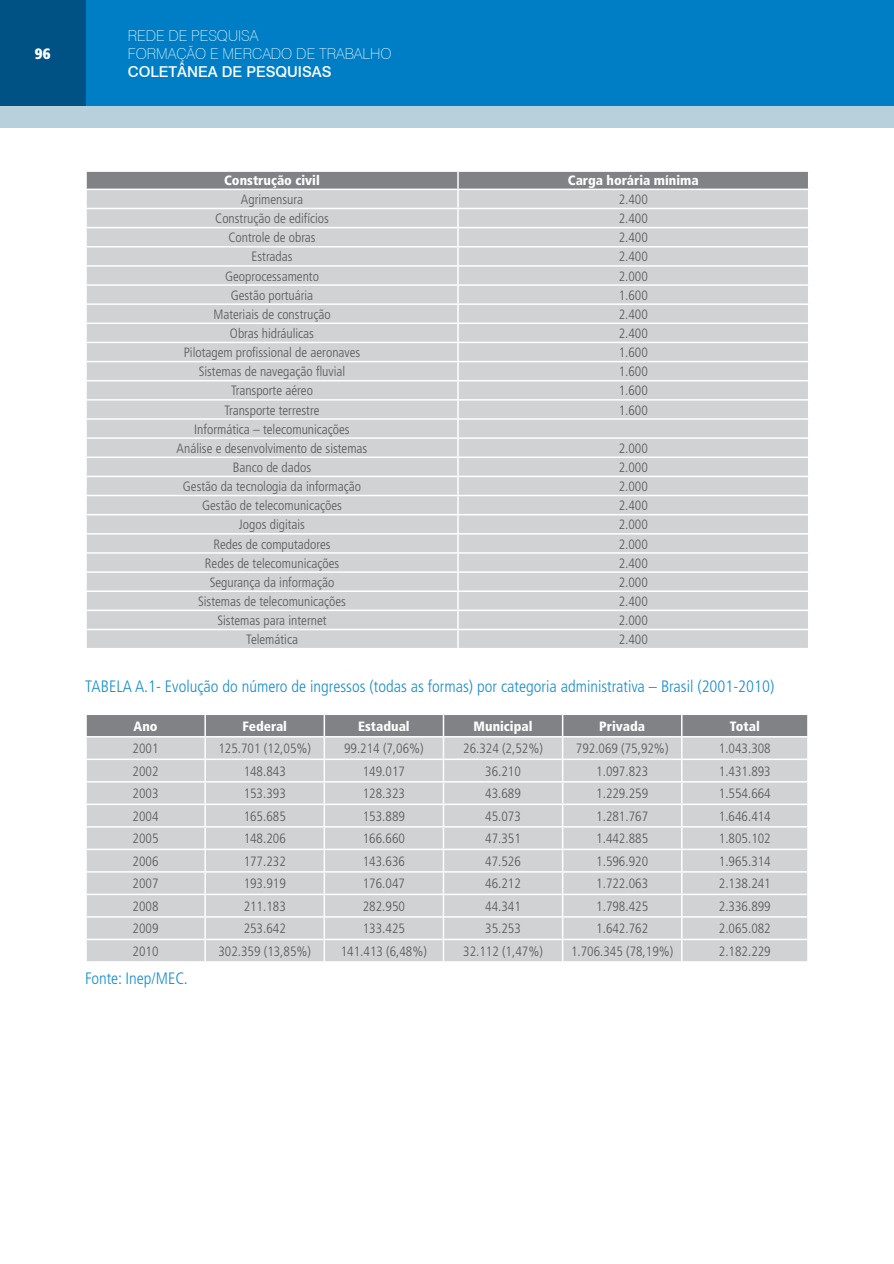
<style>
.page{position:relative;width:894px;height:1264px;background:#fff}
.page>*{position:absolute;margin:0;border:0;box-sizing:border-box;transform-origin:0 0}
.Tabelas__Gráficos_e{font:300 condensed 16.5px "Frutiger LT Std";color:#178dce}
.t1{font:100 15px/18px "Swiss 721 BT";color:#fff}
.t2{font:500 15px "Swiss 721 BT";color:#fff}
.t3{font:900 condensed 15px "Frutiger";color:#fff}
.Texto_corrido_-_Tabe{font:300 condensed 13.5px "Frutiger LT Std";color:#57585a}
.Texto_Corrido_-_Tabe{font:900 condensed 13.5px "Frutiger LT Std";color:#fff}
</style>
<div class="page">
<div style="left:74px;top:0;width:819px;height:106px;background:#007ec5"></div>
<div style="left:0;top:0;width:85px;height:106px;background:#005285"></div>
<div style="left:0;top:106px;width:893px;height:22px;background:#b8cfdc"></div>
<svg style="left:86px;top:171px;width:722px;height:476px;background:#d1d2d4"></svg>
<hr style="left:85px;top:188px;width:373px;height:2px;background:#fff">
<hr style="left:458px;top:188px;width:351px;height:2px;background:#fff">
<svg style="left:86px;top:714px;width:722px;height:247px;background:#cdced0"></svg>
<p class="t3" style="left:35px;top:45px;width:17px">96</p>
<p class="t1" style="left:128px;top:27px;width:265px">REDE DE PESQUISA<br>FORMAÇÃO E MERCADO DE TRABALHO</p>
<p class="t2" style="left:128px;top:63px;width:205px">COLETÂNEA DE PESQUISAS</p>
<p class="Texto_Corrido_-_Tabe" style="left:224px;top:172px;width:97px">Construção civil</p>
<p class="Texto_Corrido_-_Tabe" style="left:568px;top:172px;width:132px">Carga horária mínima</p>
<p class="Texto_corrido_-_Tabe" style="left:241px;top:192px;width:64px">Agrimensura</p>
<p class="Texto_corrido_-_Tabe" style="left:618px;top:192px;width:31px">2.400</p>
<p class="Texto_corrido_-_Tabe" style="left:215px;top:211px;width:115px">Construção de edifícios</p>
<p class="Texto_corrido_-_Tabe" style="left:618px;top:211px;width:31px">2.400</p>
<p class="Texto_corrido_-_Tabe" style="left:228px;top:230px;width:89px">Controle de obras</p>
<p class="Texto_corrido_-_Tabe" style="left:618px;top:230px;width:31px">2.400</p>
<p class="Texto_corrido_-_Tabe" style="left:251px;top:249px;width:42px">Estradas</p>
<p class="Texto_corrido_-_Tabe" style="left:618px;top:249px;width:31px">2.400</p>
<p class="Texto_corrido_-_Tabe" style="left:225px;top:268px;width:95px">Geoprocessamento</p>
<p class="Texto_corrido_-_Tabe" style="left:618px;top:268px;width:31px">2.000</p>
<p class="Texto_corrido_-_Tabe" style="left:231px;top:287px;width:84px">Gestão portuária</p>
<p class="Texto_corrido_-_Tabe" style="left:618px;top:287px;width:31px">1.600</p>
<p class="Texto_corrido_-_Tabe" style="left:213px;top:306px;width:119px">Materiais de construção</p>
<p class="Texto_corrido_-_Tabe" style="left:618px;top:306px;width:31px">2.400</p>
<p class="Texto_corrido_-_Tabe" style="left:230px;top:325px;width:86px">Obras hidráulicas</p>
<p class="Texto_corrido_-_Tabe" style="left:618px;top:325px;width:31px">2.400</p>
<p class="Texto_corrido_-_Tabe" style="left:184px;top:345px;width:178px">Pilotagem profissional de aeronaves</p>
<p class="Texto_corrido_-_Tabe" style="left:618px;top:345px;width:31px">1.600</p>
<p class="Texto_corrido_-_Tabe" style="left:199px;top:364px;width:148px">Sistemas de navegação fluvial</p>
<p class="Texto_corrido_-_Tabe" style="left:618px;top:364px;width:31px">1.600</p>
<p class="Texto_corrido_-_Tabe" style="left:231px;top:383px;width:83px">Transporte aéreo</p>
<p class="Texto_corrido_-_Tabe" style="left:618px;top:383px;width:31px">1.600</p>
<p class="Texto_corrido_-_Tabe" style="left:224px;top:402px;width:97px">Transporte terrestre</p>
<p class="Texto_corrido_-_Tabe" style="left:618px;top:402px;width:31px">1.600</p>
<p class="Texto_corrido_-_Tabe" style="left:194px;top:421px;width:157px">Informática – telecomunicações</p>
<p class="Texto_corrido_-_Tabe" style="left:177px;top:440px;width:192px">Análise e desenvolvimento de sistemas</p>
<p class="Texto_corrido_-_Tabe" style="left:618px;top:440px;width:31px">2.000</p>
<p class="Texto_corrido_-_Tabe" style="left:233px;top:459px;width:80px">Banco de dados</p>
<p class="Texto_corrido_-_Tabe" style="left:618px;top:459px;width:31px">2.000</p>
<p class="Texto_corrido_-_Tabe" style="left:183px;top:478px;width:180px">Gestão da tecnologia da informação</p>
<p class="Texto_corrido_-_Tabe" style="left:618px;top:478px;width:31px">2.000</p>
<p class="Texto_corrido_-_Tabe" style="left:202px;top:498px;width:141px">Gestão de telecomunicações</p>
<p class="Texto_corrido_-_Tabe" style="left:618px;top:498px;width:31px">2.400</p>
<p class="Texto_corrido_-_Tabe" style="left:239px;top:517px;width:68px">Jogos digitais</p>
<p class="Texto_corrido_-_Tabe" style="left:618px;top:517px;width:31px">2.000</p>
<p class="Texto_corrido_-_Tabe" style="left:213px;top:536px;width:119px">Redes de computadores</p>
<p class="Texto_corrido_-_Tabe" style="left:618px;top:536px;width:31px">2.000</p>
<p class="Texto_corrido_-_Tabe" style="left:205px;top:555px;width:136px">Redes de telecomunicações</p>
<p class="Texto_corrido_-_Tabe" style="left:618px;top:555px;width:31px">2.400</p>
<p class="Texto_corrido_-_Tabe" style="left:210px;top:574px;width:126px">Segurança da informação</p>
<p class="Texto_corrido_-_Tabe" style="left:618px;top:574px;width:31px">2.000</p>
<p class="Texto_corrido_-_Tabe" style="left:198px;top:593px;width:149px">Sistemas de telecomunicações</p>
<p class="Texto_corrido_-_Tabe" style="left:618px;top:593px;width:31px">2.400</p>
<p class="Texto_corrido_-_Tabe" style="left:217px;top:612px;width:111px">Sistemas para internet</p>
<p class="Texto_corrido_-_Tabe" style="left:618px;top:612px;width:31px">2.000</p>
<p class="Texto_corrido_-_Tabe" style="left:246px;top:632px;width:54px">Telemática</p>
<p class="Texto_corrido_-_Tabe" style="left:618px;top:632px;width:31px">2.400</p>
<p class="Tabelas__Gráficos_e" style="left:85px;top:676px;width:690px">TABELA A.1- Evolução do número de ingressos (todas as formas) por categoria administrativa – Brasil (2001-2010)</p>
<p class="Texto_Corrido_-_Tabe" style="left:133px;top:717px;width:26px">Ano</p>
<p class="Texto_Corrido_-_Tabe" style="left:242px;top:717px;width:46px">Federal</p>
<p class="Texto_Corrido_-_Tabe" style="left:358px;top:717px;width:53px">Estadual</p>
<p class="Texto_Corrido_-_Tabe" style="left:473px;top:717px;width:60px">Municipal</p>
<p class="Texto_Corrido_-_Tabe" style="left:599px;top:717px;width:47px">Privada</p>
<p class="Texto_Corrido_-_Tabe" style="left:729px;top:717px;width:32px">Total</p>
<p class="Texto_corrido_-_Tabe" style="left:133px;top:740px;width:27px">2001</p>
<p class="Texto_corrido_-_Tabe" style="left:218px;top:740px;width:94px">125.701 (12,05%)</p>
<p class="Texto_corrido_-_Tabe" style="left:344px;top:740px;width:81px">99.214 (7,06%)</p>
<p class="Texto_corrido_-_Tabe" style="left:463px;top:740px;width:81px">26.324 (2,52%)</p>
<p class="Texto_corrido_-_Tabe" style="left:575px;top:740px;width:94px">792.069 (75,92%)</p>
<p class="Texto_corrido_-_Tabe" style="left:718px;top:740px;width:53px">1.043.308</p>
<p class="Texto_corrido_-_Tabe" style="left:133px;top:763px;width:27px">2002</p>
<p class="Texto_corrido_-_Tabe" style="left:243px;top:763px;width:44px">148.843</p>
<p class="Texto_corrido_-_Tabe" style="left:363px;top:763px;width:44px">149.017</p>
<p class="Texto_corrido_-_Tabe" style="left:485px;top:763px;width:37px">36.210</p>
<p class="Texto_corrido_-_Tabe" style="left:596px;top:763px;width:53px">1.097.823</p>
<p class="Texto_corrido_-_Tabe" style="left:718px;top:763px;width:53px">1.431.893</p>
<p class="Texto_corrido_-_Tabe" style="left:133px;top:785px;width:27px">2003</p>
<p class="Texto_corrido_-_Tabe" style="left:243px;top:785px;width:44px">153.393</p>
<p class="Texto_corrido_-_Tabe" style="left:363px;top:785px;width:44px">128.323</p>
<p class="Texto_corrido_-_Tabe" style="left:485px;top:785px;width:37px">43.689</p>
<p class="Texto_corrido_-_Tabe" style="left:596px;top:785px;width:53px">1.229.259</p>
<p class="Texto_corrido_-_Tabe" style="left:718px;top:785px;width:53px">1.554.664</p>
<p class="Texto_corrido_-_Tabe" style="left:133px;top:808px;width:27px">2004</p>
<p class="Texto_corrido_-_Tabe" style="left:243px;top:808px;width:44px">165.685</p>
<p class="Texto_corrido_-_Tabe" style="left:363px;top:808px;width:44px">153.889</p>
<p class="Texto_corrido_-_Tabe" style="left:485px;top:808px;width:37px">45.073</p>
<p class="Texto_corrido_-_Tabe" style="left:596px;top:808px;width:53px">1.281.767</p>
<p class="Texto_corrido_-_Tabe" style="left:718px;top:808px;width:53px">1.646.414</p>
<p class="Texto_corrido_-_Tabe" style="left:133px;top:830px;width:27px">2005</p>
<p class="Texto_corrido_-_Tabe" style="left:243px;top:830px;width:44px">148.206</p>
<p class="Texto_corrido_-_Tabe" style="left:363px;top:830px;width:44px">166.660</p>
<p class="Texto_corrido_-_Tabe" style="left:485px;top:830px;width:37px">47.351</p>
<p class="Texto_corrido_-_Tabe" style="left:596px;top:830px;width:53px">1.442.885</p>
<p class="Texto_corrido_-_Tabe" style="left:718px;top:830px;width:53px">1.805.102</p>
<p class="Texto_corrido_-_Tabe" style="left:133px;top:853px;width:27px">2006</p>
<p class="Texto_corrido_-_Tabe" style="left:243px;top:853px;width:44px">177.232</p>
<p class="Texto_corrido_-_Tabe" style="left:363px;top:853px;width:44px">143.636</p>
<p class="Texto_corrido_-_Tabe" style="left:485px;top:853px;width:37px">47.526</p>
<p class="Texto_corrido_-_Tabe" style="left:596px;top:853px;width:53px">1.596.920</p>
<p class="Texto_corrido_-_Tabe" style="left:718px;top:853px;width:53px">1.965.314</p>
<p class="Texto_corrido_-_Tabe" style="left:133px;top:875px;width:27px">2007</p>
<p class="Texto_corrido_-_Tabe" style="left:243px;top:875px;width:44px">193.919</p>
<p class="Texto_corrido_-_Tabe" style="left:363px;top:875px;width:44px">176.047</p>
<p class="Texto_corrido_-_Tabe" style="left:485px;top:875px;width:37px">46.212</p>
<p class="Texto_corrido_-_Tabe" style="left:596px;top:875px;width:53px">1.722.063</p>
<p class="Texto_corrido_-_Tabe" style="left:718px;top:875px;width:53px">2.138.241</p>
<p class="Texto_corrido_-_Tabe" style="left:133px;top:898px;width:27px">2008</p>
<p class="Texto_corrido_-_Tabe" style="left:243px;top:898px;width:44px">211.183</p>
<p class="Texto_corrido_-_Tabe" style="left:363px;top:898px;width:44px">282.950</p>
<p class="Texto_corrido_-_Tabe" style="left:485px;top:898px;width:37px">44.341</p>
<p class="Texto_corrido_-_Tabe" style="left:596px;top:898px;width:53px">1.798.425</p>
<p class="Texto_corrido_-_Tabe" style="left:718px;top:898px;width:53px">2.336.899</p>
<p class="Texto_corrido_-_Tabe" style="left:133px;top:920px;width:27px">2009</p>
<p class="Texto_corrido_-_Tabe" style="left:243px;top:920px;width:44px">253.642</p>
<p class="Texto_corrido_-_Tabe" style="left:363px;top:920px;width:44px">133.425</p>
<p class="Texto_corrido_-_Tabe" style="left:485px;top:920px;width:37px">35.253</p>
<p class="Texto_corrido_-_Tabe" style="left:596px;top:920px;width:53px">1.642.762</p>
<p class="Texto_corrido_-_Tabe" style="left:718px;top:920px;width:53px">2.065.082</p>
<p class="Texto_corrido_-_Tabe" style="left:133px;top:943px;width:27px">2010</p>
<p class="Texto_corrido_-_Tabe" style="left:218px;top:943px;width:94px">302.359 (13,85%)</p>
<p class="Texto_corrido_-_Tabe" style="left:341px;top:943px;width:88px">141.413 (6,48%)</p>
<p class="Texto_corrido_-_Tabe" style="left:463px;top:943px;width:81px">32.112 (1,47%)</p>
<p class="Texto_corrido_-_Tabe" style="left:571px;top:943px;width:104px">1.706.345 (78,19%)</p>
<p class="Texto_corrido_-_Tabe" style="left:718px;top:943px;width:53px">2.182.229</p>
<p class="Tabelas__Gráficos_e" style="left:85px;top:968px;width:104px">Fonte: Inep/MEC.</p>
</div>
